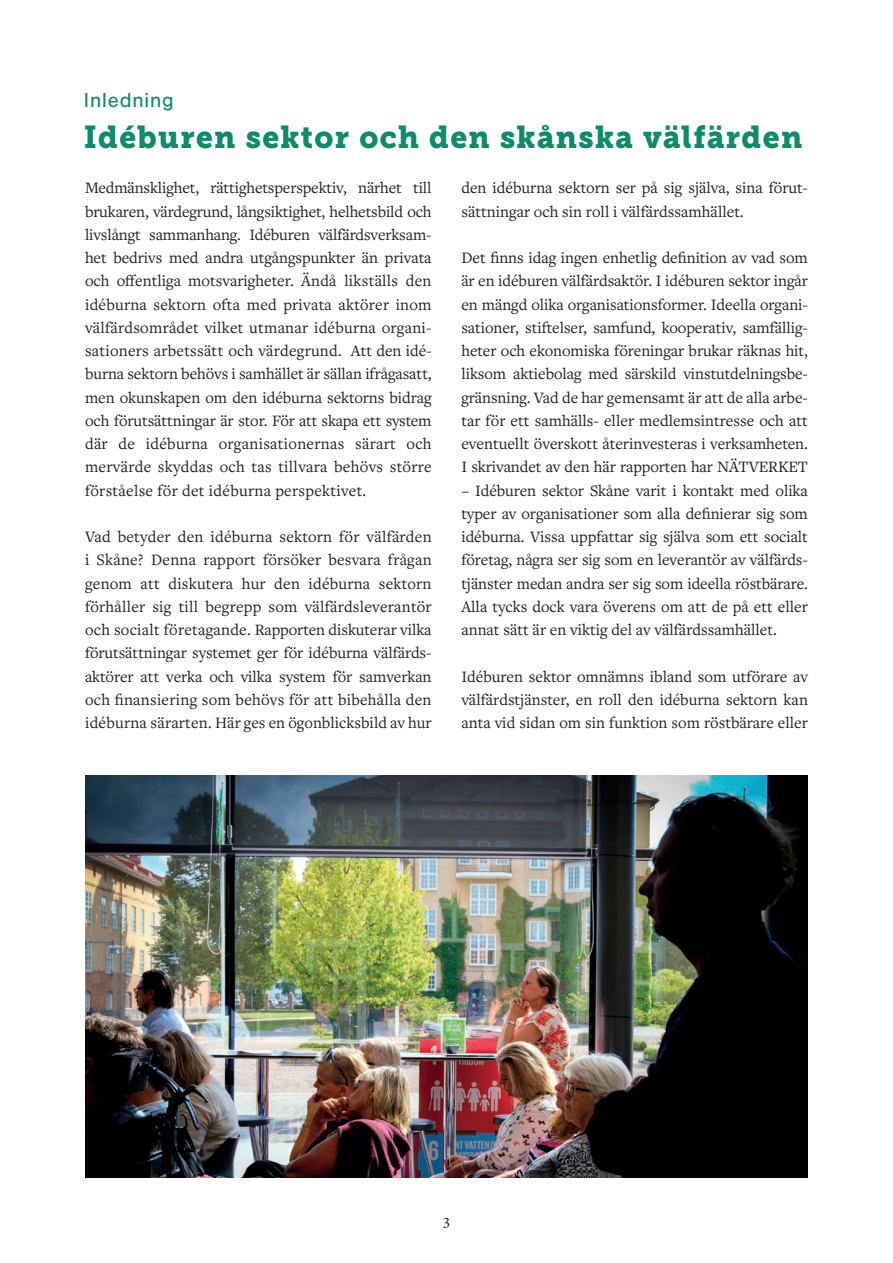
<style>
.page{position:relative;width:893px;height:1263px;background:#fff}
.page>*{position:absolute;margin:0;border:0;box-sizing:border-box;transform-origin:0 0}
.t1{font:31.5px "Museo Slab 900";letter-spacing:.045em;color:#0e8b6b;scale:.95 1}
.t2{font:21px "Nimbus San";letter-spacing:.04em;color:#0e8b6b}
.t3{font:16.5px/23.2px "Freight Text Pro";color:#231f20;text-align:justify}
.t4{font:15px "Freight Text Pro";color:#231f20}
</style>
<div class="page">
<img style="left:85px;top:775px;width:723px;height:403px">
<p class="t2" style="left:84px;top:89px;width:91px">Inledning</p>
<p class="t1" style="left:84px;top:118px;width:758px">Idéburen sektor och den skånska välfärden</p>
<p class="t3" style="left:461px;top:176px;width:348px">den idéburna sektorn ser på sig själva, sina förut&shy;sättningar och sin roll i välfärdssamhället.</p>
<p class="t3" style="left:461px;top:246px;width:348px">Det finns idag ingen enhetlig definition av vad som är en idéburen välfärdsaktör. I idéburen sektor ingår en mängd olika organisationsformer. Ideella organi&shy;sationer, stiftelser, samfund, kooperativ, samfällig&shy;heter och ekonomiska föreningar brukar räknas hit, liksom aktiebolag med särskild vinstutdelningsbe&shy;gränsning. Vad de har gemensamt är att de alla arbe&shy;tar för ett samhälls- eller medlemsintresse och att eventuellt överskott återinvesteras i verksamheten.<br>I skrivandet av den här rapporten har NÄTVERKET</p>
<p class="t3" style="left:461px;top:478px;width:348px">– Idéburen sektor Skåne varit i kontakt med olika typer av organisationer som alla definierar sig som idéburna. Vissa uppfattar sig själva som ett socialt företag, några ser sig som en leverantör av välfärds&shy;tjänster medan andra ser sig som ideella röstbärare.<br>Alla tycks dock vara överens om att de på ett eller annat sätt är en viktig del av välfärdssamhället.</p>
<p class="t3" style="left:461px;top:664px;width:348px">Idéburen sektor omnämns ibland som utförare av välfärdstjänster, en roll den idéburna sektorn kan anta vid sidan om sin funktion som röstbärare eller</p>
<p class="t3" style="left:85px;top:176px;width:348px">Medmänsklighet, rättighetsperspektiv, närhet till brukaren, värdegrund, långsiktighet, helhetsbild och livslångt sammanhang. Idéburen välfärdsverksam&shy;het bedrivs med andra utgångspunkter än privata och offentliga motsvarigheter. Ändå likställs den idéburna sektorn ofta med privata aktörer inom välfärdsområdet vilket utmanar idéburna organi&shy;sationers arbetssätt och värdegrund. Att den idé&shy;burna sektorn behövs i samhället är sällan ifrågasatt, men okunskapen om den idéburna sektorns bidrag och förutsättningar är stor. För att skapa ett system där de idéburna organisationernas särart och mervärde skyddas och tas tillvara behövs större förståelse för det idéburna perspektivet.</p>
<p class="t3" style="left:85px;top:525px;width:348px">Vad betyder den idéburna sektorn för välfärden i Skåne? Denna rapport försöker besvara frågan genom att diskutera hur den idéburna sektorn förhåller sig till begrepp som välfärdsleverantör och socialt företagande. Rapporten diskuterar vilka förutsättningar systemet ger för idéburna välfärds&shy;aktörer att verka och vilka system för samverkan och finansiering som behövs för att bibehålla den idéburna särarten. Här ges en ögonblicksbild av hur</p>
<p class="t4" style="left:443px;top:1210px;width:8px">3</p>
</div>
